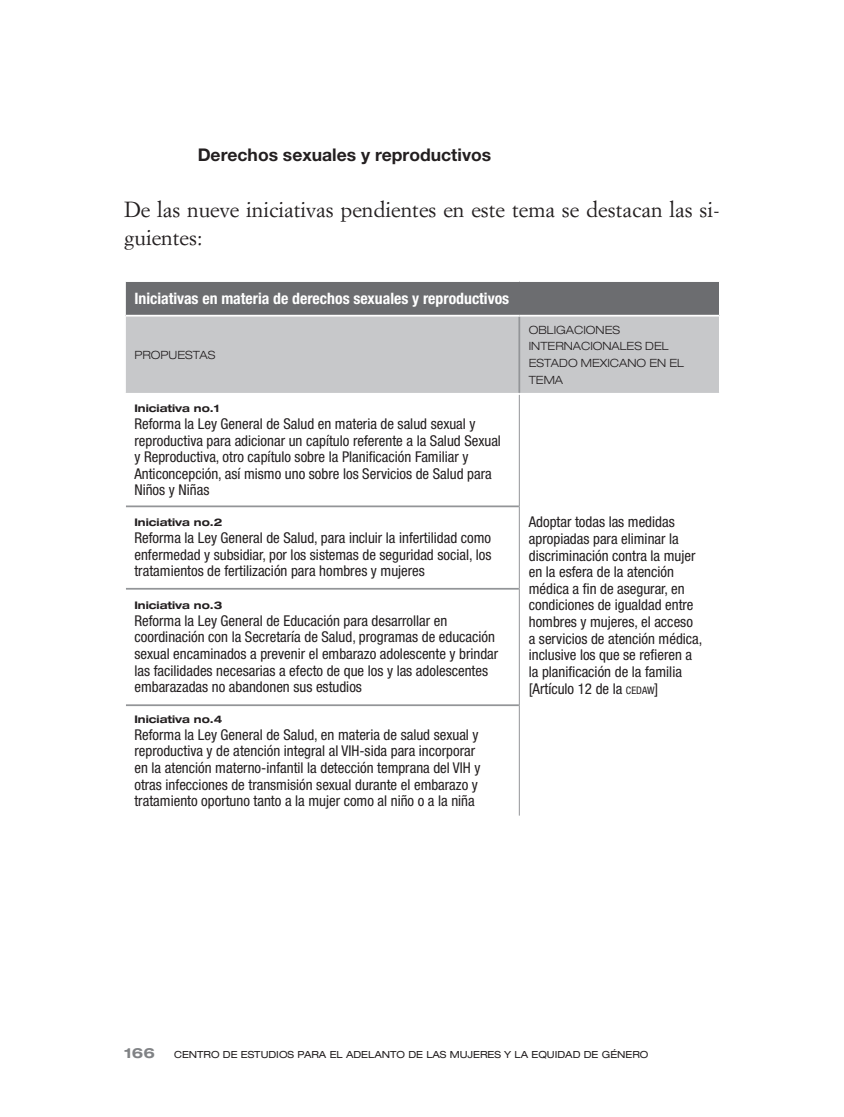
<style>
.page{position:relative;width:844px;height:1117px;background:#fff}
.page>*{position:absolute;margin:0;border:0;box-sizing:border-box;transform-origin:0 0}
.Texto_Sin_S{font:21.53px/28px "Simoncini Garamond Std";color:#231f20}
.Subtitulo_X_X_X_X{font:700 17.5px "Helvetica Neue LT Pro";color:#231f20}
.Tabla_titulo{font:700 condensed 15.75px "Helvetica Neue LT Std";color:#fff}
.Tabla_texto{font:condensed 14.88px/16.6px "Helvetica Neue LT Pro";color:#231f20}
.t1{font:700 expanded 14px "Helvetica Neue LT Pro";color:#808285}
.Tabla_titulo_2{font:300 expanded 11.38px/16.6px "Helvetica Neue LT Std";color:#231f20}
.Tabla_texto-2{font:700 expanded 10.5px "Helvetica Neue LT Pro";color:#231f20}
.t2{font:expanded 9.8px "Helvetica Neue LT Pro";color:#231f20}
.s1{font-size:10.33px}
.s2{font-style:inherit}
</style>
<div class="page">
<div style="left:125px;top:281px;width:594px;height:34px;background:#6c6d70"></div>
<div style="left:126px;top:316px;width:592px;height:77px;background:#c7c8ca"></div>
<hr style="left:518px;top:316px;width:2px;height:77px;background:#939598">
<hr style="left:126px;top:505px;width:392px;height:2px;background:#939598">
<hr style="left:126px;top:587px;width:392px;height:2px;background:#939598">
<hr style="left:126px;top:704px;width:392px;height:2px;background:#939598">
<hr style="left:518px;top:394px;width:1px;height:112px;background:#939598">
<hr style="left:518px;top:506px;width:1px;height:82px;background:#939598">
<hr style="left:518px;top:588px;width:1px;height:117px;background:#939598">
<hr style="left:518px;top:705px;width:1px;height:110px;background:#939598">
<hr style="left:124px;top:280px;width:395px;height:2px;background:#fff">
<hr style="left:124px;top:282px;width:2px;height:33px;background:#fff">
<hr style="left:519px;top:280px;width:201px;height:2px;background:#fff">
<hr style="left:718px;top:282px;width:2px;height:33px;background:#fff">
<p class="Subtitulo_X_X_X_X" style="left:198px;top:144px;width:295px">Derechos sexuales y reproductivos</p>
<p class="Texto_Sin_S" style="left:124px;top:195px;width:597px">De las nueve iniciativas pendientes en este tema se destacan las si&shy;guientes:</p>
<p class="Tabla_titulo" style="left:134px;top:289px;width:376px">Iniciativas en materia de derechos sexuales y reproductivos</p>
<p class="Tabla_titulo_2" style="left:134px;top:346px;width:82px">PROPUESTAS</p>
<p class="Tabla_texto-2" style="left:134px;top:402px;width:87px">Iniciativa no.1</p>
<p class="Tabla_texto" style="left:134px;top:415px;width:368px">Reforma la Ley General de Salud en materia de salud sexual y reproductiva para adicionar un capítulo referente a la Salud Sexual y Reproductiva, otro capítulo sobre la Planificación Familiar y Anticoncepción, así mismo uno sobre los Servicios de Salud para Niños y Niñas</p>
<p class="Tabla_texto-2" style="left:134px;top:516px;width:89px">Iniciativa no.2</p>
<p class="Tabla_texto" style="left:134px;top:529px;width:358px;text-align:justify">Reforma la Ley General de Salud, para incluir la infertilidad como enfermedad y subsidiar, por los sistemas de seguridad social, los tratamientos de fertilización para hombres y mujeres</p>
<p class="Tabla_texto-2" style="left:134px;top:598px;width:89px">Iniciativa no.3</p>
<p class="Tabla_texto" style="left:134px;top:612px;width:365px">Reforma la Ley General de Educación para desarrollar en coordinación con la Secretaría de Salud, programas de educación sexual encaminados a prevenir el embarazo adolescente y brindar las facilidades necesarias a efecto de que los y las adolescentes embarazadas no abandonen sus estudios</p>
<p class="Tabla_texto-2" style="left:134px;top:712px;width:89px">Iniciativa no.4</p>
<p class="Tabla_texto" style="left:134px;top:725px;width:347px">Reforma la Ley General de Salud, en materia de salud sexual y reproductiva y de atención integral al VIH-sida para incorporar en la atención materno-infantil la detección temprana del VIH y otras infecciones de transmisión sexual durante el embarazo y tratamiento oportuno tanto a la mujer como al niño o a la niña</p>
<p class="Tabla_titulo_2" style="left:528px;top:321px;width:157px">OBLIGACIONES<br>INTERNACIONALES DEL<br>ESTADO MEXICANO EN EL<br>TEMA</p>
<p class="Tabla_texto" style="left:528px;top:513px;width:175px">Adoptar todas las medidas apropiadas para eliminar la discriminación contra la mujer en la esfera de la atención médica a fin de asegurar, en condiciones de igualdad entre hombres y mujeres, el acceso a servicios de atención médica, inclusive los que se refieren a la planificación de la familia [Artículo 12 de la <span class="s1">CEDAW</span><span class="s2">]</span></p>
<p class="t1" style="left:124px;top:1043px;width:32px">166</p>
<p class="t2" style="left:174px;top:1048px;width:476px">CENTRO DE ESTUDIOS PARA EL ADELANTO DE LAS MUJERES Y LA EQUIDAD DE GÉNERO</p>
</div>
